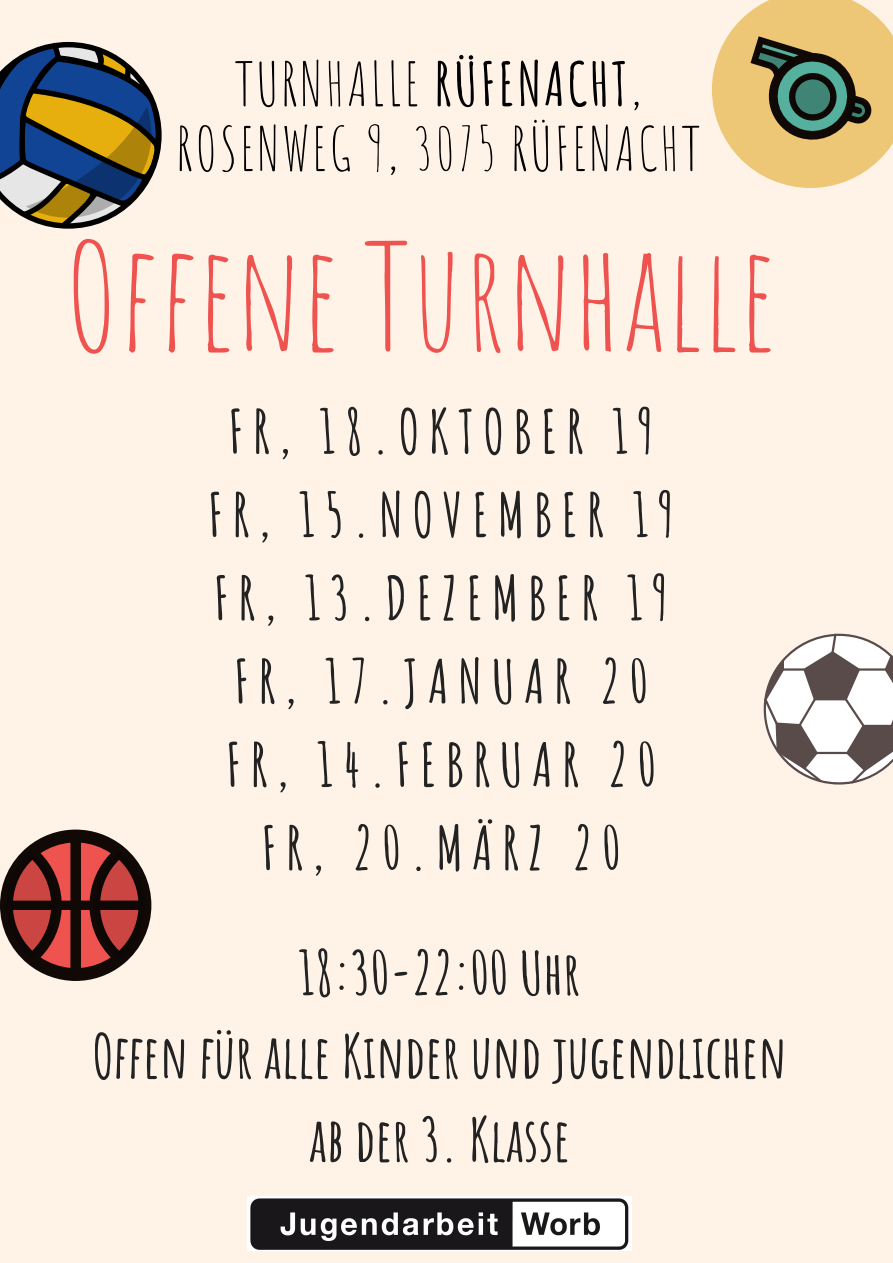
<style>
.page{position:relative;width:893px;height:1263px;background:#fff3e8}
.page>*{position:absolute;margin:0;border:0;box-sizing:border-box;transform-origin:0 0}
.t1{font:145.65px "Amatic SC";color:#ef534f}
.t2{font:700 59.62px/83.2px "Amatic SC";letter-spacing:.15em;color:#222;text-align:center}
.t3{font:700 59.62px/83.2px "Amatic SC";color:#222;text-align:center}
.t4{font:59.62px/64.7px "Amatic SC";letter-spacing:.04em;color:#000;text-align:center}
.s1{font-weight:700}
</style>
<div class="page">
<svg style="left:712px;top:0;width:181px;height:188px;background:#c5b37c"></svg>
<img style="left:247px;top:1196px;width:384px;height:54px">
<svg style="left:0;top:42px;width:162px;height:187px"></svg>
<svg style="left:764px;top:634px;width:129px;height:150px"></svg>
<svg style="left:0;top:829px;width:151px;height:152px"></svg>
<div style="left:6px;top:852px;width:50px;height:106px;background:#000;border-radius:50%;opacity:.15"></div>
<div style="left:95px;top:852px;width:50px;height:106px;background:#000;border-radius:50%;opacity:.15"></div>
<p class="t4" style="left:176px;top:51px;width:526px">TURNHALLE <span class="s1">RÜFENACHT</span>,<br>ROSENWEG 9, 3075 RÜFENACHT</p>
<h1 class="t1" style="left:65px;top:203px;width:713px">Offene Turnhalle</h1>
<p class="t2" style="left:208px;top:389px;width:468px">FR, 18.OKTOBER 19<br>FR, 15.NOVEMBER 19<br>FR, 13.DEZEMBER 19<br>FR, 17.JANUAR 20<br>FR, 14.FEBRUAR 20<br>FR, 20.MÄRZ 20</p>
<p class="t3" style="left:92px;top:930px;width:696px">18:30-22:00 Uhr<br>Offen für alle Kinder und jugendlichen ab der 3. Klasse</p>
</div>
